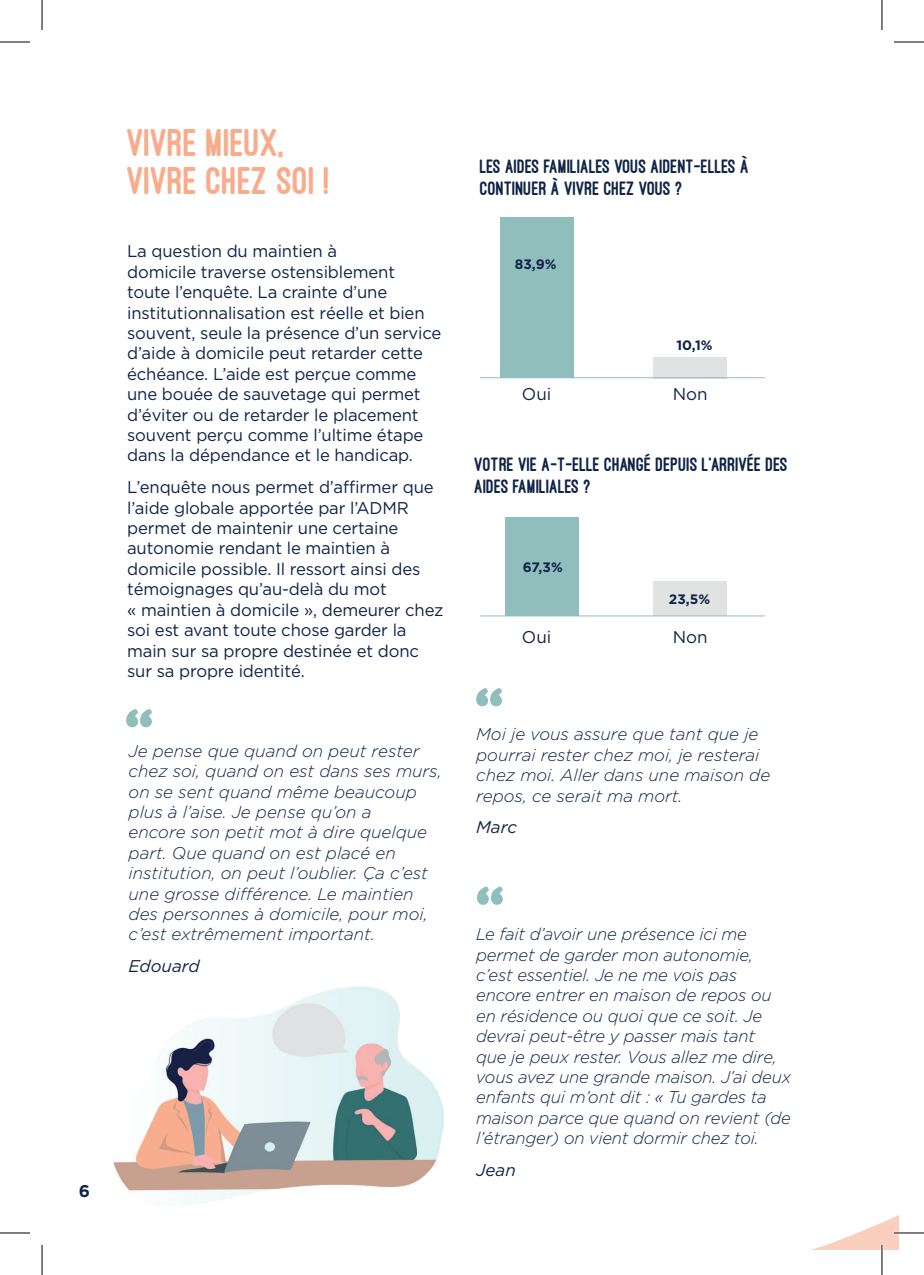
<style>
.page{position:relative;width:924px;height:1275px;background:#fff}
.page>*{position:absolute;margin:0;border:0;box-sizing:border-box;transform-origin:0 0}
.t1{font:56.4px "Heavitas";color:#8fbebd}
.t2{font:800 40px/38px "Ostrich Sans";color:#f8ac8c}
.t3{font:800 20px/22px "Ostrich Sans";color:#102447}
.t4{font:italic 300 17px/20.4px "Gotham";letter-spacing:-.005em;color:#102447}
.t5{font:17px/20.4px "Gotham";letter-spacing:-.01em;color:#102447}
.t6{font:italic 17px "Gotham";color:#102447}
.t7{font:700 17px "Gotham Rounded";color:#102447}
.t8{font:700 13.6px "Gotham";color:#102447}
</style>
<div class="page">
<svg style="left:443px;top:25px;width:455px;height:1225px"></svg>
<img style="left:113px;top:986px;width:330px;height:219px">
<hr style="left:893px;top:41px;width:30px;height:2px;background:#fff">
<hr style="left:893px;top:1231px;width:30px;height:3px;background:#fff">
<hr style="left:880px;top:0;width:2px;height:30px;background:#fff">
<hr style="left:880px;top:1245px;width:2px;height:30px;background:#fff">
<hr style="left:0;top:42px;width:30px;height:1px;background:#000">
<hr style="left:893px;top:42px;width:30px;height:1px;background:#000">
<hr style="left:0;top:1232px;width:30px;height:1px;background:#000">
<hr style="left:893px;top:1232px;width:30px;height:1px;background:#000">
<hr style="left:42px;top:0;width:1px;height:30px;background:#000">
<hr style="left:42px;top:1245px;width:1px;height:30px;background:#000">
<hr style="left:881px;top:0;width:1px;height:30px;background:#000">
<hr style="left:881px;top:1245px;width:1px;height:30px;background:#000">
<p class="t7" style="left:79px;top:1178px;width:13px">6</p>
<h2 class="t2" style="left:127px;top:124px;width:204px">VIVRE MIEUX,<br>VIVRE CHEZ SOI !</h2>
<p class="t5" style="left:127px;top:241px;width:315px">La question du maintien à<br>domicile traverse ostensiblement toute l’enquête. La crainte d’une institutionnalisation est réelle et bien souvent, seule la présence d’un service d’aide à domicile peut retarder cette échéance. L’aide est perçue comme une bouée de sauvetage qui permet d’éviter ou de retarder le placement souvent perçu comme l’ultime étape dans la dépendance et le handicap.</p>
<p class="t5" style="left:127px;top:477px;width:317px">L’enquête nous permet d’affirmer que l’aide globale apportée par l’ADMR permet de maintenir une certaine autonomie rendant le maintien à domicile possible. Il ressort ainsi des témoignages qu’au-delà du mot<br>« maintien à domicile », demeurer chez soi est avant toute chose garder la main sur sa propre destinée et donc sur sa propre identité.</p>
<h1 class="t1" style="left:125px;top:696px;width:29px">‘‘</h1>
<p class="t4" style="left:128px;top:740px;width:314px">Je pense que quand on peut rester chez soi, quand on est dans ses murs, on se sent quand même beaucoup plus à l’aise. Je pense qu’on a<br>encore son petit mot à dire quelque part. Que quand on est placé en institution, on peut l’oublier. Ça c’est une grosse différence. Le maintien des personnes à domicile, pour moi, c’est extrêmement important.</p>
<p class="t6" style="left:128px;top:956px;width:73px">Edouard</p>
<p class="t3" style="left:480px;top:156px;width:270px">LES AIDES FAMILIALES VOUS AIDENT-ELLES À<br>CONTINUER À VIVRE CHEZ VOUS ?</p>
<p class="t8" style="left:514px;top:256px;width:43px">83,9%</p>
<p class="t5" style="left:521px;top:383px;width:31px">Oui</p>
<p class="t8" style="left:676px;top:337px;width:38px">10,1%</p>
<p class="t5" style="left:672px;top:383px;width:36px">Non</p>
<p class="t3" style="left:474px;top:453px;width:315px">VOTRE VIE A-T-ELLE CHANGÉ DEPUIS L’ARRIVÉE DES<br>AIDES FAMILIALES ?</p>
<p class="t8" style="left:522px;top:559px;width:42px">67,3%</p>
<p class="t5" style="left:521px;top:626px;width:31px">Oui</p>
<p class="t8" style="left:668px;top:591px;width:43px">23,5%</p>
<p class="t5" style="left:672px;top:626px;width:36px">Non</p>
<h1 class="t1" style="left:475px;top:675px;width:29px">‘‘</h1>
<p class="t4" style="left:476px;top:724px;width:295px">Moi je vous assure que tant que je pourrai rester chez moi, je resterai chez moi. Aller dans une maison de repos, ce serait ma mort.</p>
<p class="t6" style="left:476px;top:818px;width:42px">Marc</p>
<h1 class="t1" style="left:476px;top:874px;width:29px">‘‘</h1>
<p class="t4" style="left:476px;top:924px;width:316px">Le fait d’avoir une présence ici me permet de garder mon autonomie, c’est essentiel. Je ne me vois pas encore entrer en maison de repos ou en résidence ou quoi que ce soit. Je devrai peut-être y passer mais tant<br>que je peux rester. Vous allez me dire, vous avez une grande maison. J’ai deux enfants qui m’ont dit : « Tu gardes ta maison parce que quand on revient (de l’étranger) on vient dormir chez toi.</p>
<p class="t6" style="left:476px;top:1160px;width:41px">Jean</p>
</div>
